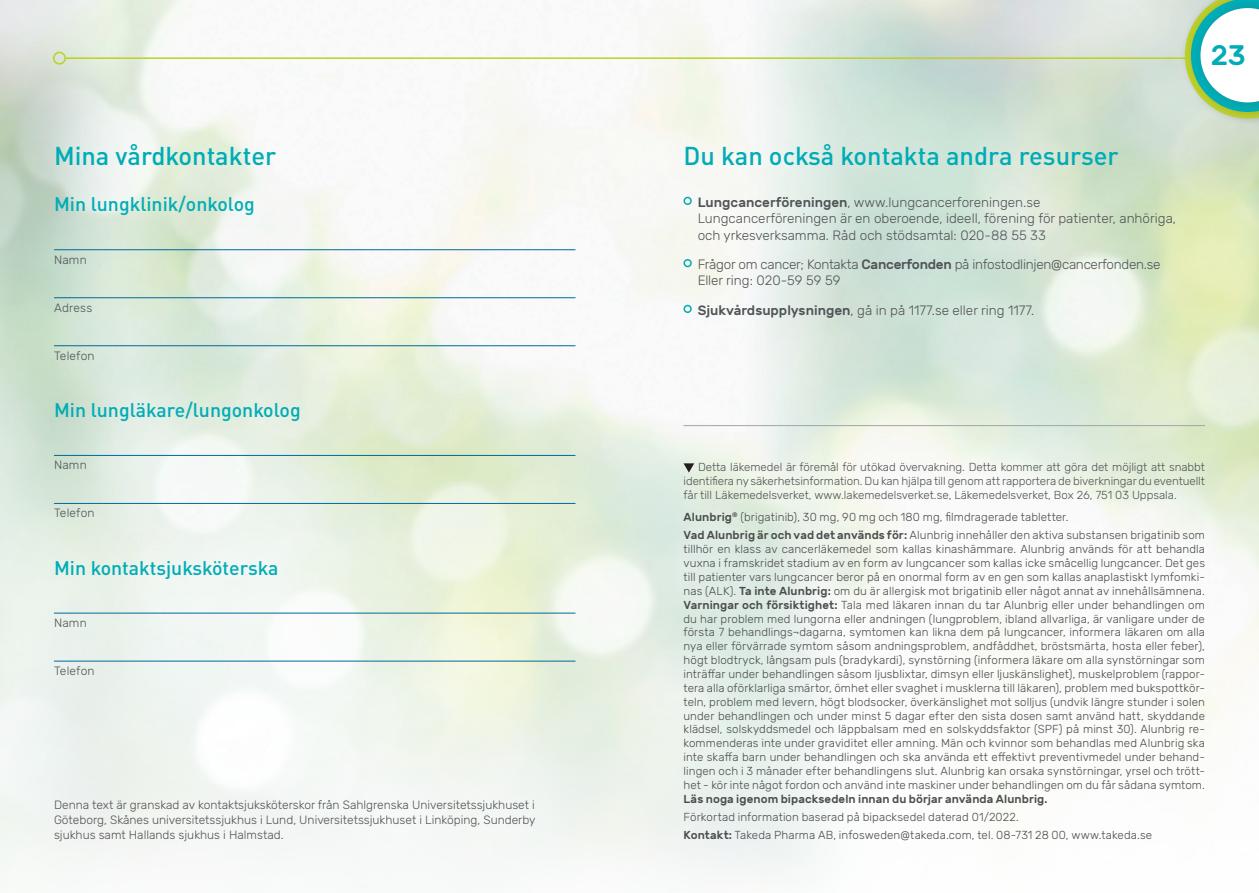
<style>
.page{position:relative;width:1259px;height:893px;background:#fff}
.page>*{position:absolute;margin:0;border:0;box-sizing:border-box;transform-origin:0 0}
.t1{font:500 28.2px "Rubik";color:#00acb6}
.Headline_1{font:500 25.5px "DIN Pro";color:#00acb6}
.Headline_2{font:500 19.5px "DIN Pro";color:#00acb6}
.Body_Copy{font:300 13.5px/16.5px "Rubik";color:#505456}
.Body_Copy-2{font:300 13.5px/16.5px "Rubik";letter-spacing:-.02em;color:#505456}
.Body_Copy-3{font:300 12px/15px "Rubik";color:#505456;text-align:justify}
.t2{font:300 11.55px/13.8px "Rubik";letter-spacing:.005em;color:#4b4c4d;text-align:justify}
.Superscript{font:300 11.55px/13.8px "Rubik";color:#505456;text-align:justify}
.s1{font-weight:500}
</style>
<div class="page">
<hr style="left:66px;top:57px;width:1149px;height:2px;background:#bdcf29">
<div style="left:53px;top:52px;width:13px;height:13px;border:2px solid #bdcf29;border-radius:50%"></div>
<div style="left:1180px;top:0;width:79px;height:126px;background:#505456;opacity:.3"></div>
<div style="left:1185px;top:0;width:74px;height:121px;background:#505456;opacity:.3"></div>
<svg style="left:1185px;top:0;width:74px;height:118px"></svg>
<hr style="left:54px;top:249px;width:521px;height:1px;background:#006999">
<hr style="left:54px;top:297px;width:521px;height:1px;background:#006999">
<hr style="left:54px;top:345px;width:521px;height:1px;background:#006999">
<hr style="left:54px;top:455px;width:521px;height:1px;background:#006999">
<hr style="left:54px;top:503px;width:521px;height:1px;background:#006999">
<hr style="left:54px;top:613px;width:521px;height:1px;background:#006999">
<hr style="left:54px;top:661px;width:521px;height:1px;background:#006999">
<div style="left:683px;top:197px;width:9px;height:8px;border:2px solid #00acb6;border-radius:50%"></div>
<div style="left:683px;top:259px;width:9px;height:8px;border:2px solid #00acb6;border-radius:50%"></div>
<div style="left:683px;top:305px;width:9px;height:8px;border:2px solid #00acb6;border-radius:50%"></div>
<svg style="left:683px;top:463px;width:11px;height:10px"></svg>
<hr style="left:683px;top:425px;width:522px;height:1px;background:#a1a5a9">
<p class="Headline_1" style="left:54px;top:136px;width:224px">Mina vårdkontakter</p>
<p class="Headline_1" style="left:683px;top:136px;width:437px">Du kan också kontakta andra resurser</p>
<p class="Headline_2" style="left:54px;top:188px;width:202px">Min lungklinik/onkolog</p>
<p class="Body_Copy-3" style="left:54px;top:252px;width:34px">Namn</p>
<p class="Body_Copy-3" style="left:54px;top:300px;width:40px">Adress</p>
<p class="Body_Copy-3" style="left:54px;top:348px;width:42px">Telefon</p>
<p class="Body_Copy" style="left:698px;top:194px;width:480px"><span class="s1">Lungcancerföreningen</span>, www.lungcancerforeningen.se<br>Lungcancerföreningen är en oberoende, ideell, förening för patienter, anhöriga, och yrkesverksamma. Råd och stödsamtal: 020-88 55 33</p>
<p class="Body_Copy-2" style="left:698px;top:256px;width:464px">Frågor om cancer; Kontakta <span class="s1">Cancerfonden</span> på infostodlinjen@cancerfonden.se<br>Eller ring: 020-59 59 59</p>
<p class="Body_Copy" style="left:698px;top:302px;width:338px"><span class="s1">Sjukvårdsupplysningen</span>, gå in på 1177.se eller ring 1177.</p>
<h1 class="t1" style="left:1210px;top:40px;width:37px">23</h1>
<p class="Headline_2" style="left:54px;top:394px;width:248px">Min lungläkare/lungonkolog</p>
<p class="Body_Copy-3" style="left:54px;top:458px;width:34px">Namn</p>
<p class="Body_Copy-3" style="left:54px;top:506px;width:42px">Telefon</p>
<p class="Headline_2" style="left:54px;top:552px;width:226px">Min kontaktsjuksköterska</p>
<p class="Body_Copy-3" style="left:54px;top:616px;width:34px">Namn</p>
<p class="Body_Copy-3" style="left:54px;top:664px;width:42px">Telefon</p>
<p class="Body_Copy-3" style="left:54px;top:798px;width:483px">Denna text är granskad av kontaktsjuksköterskor från Sahlgrenska Universitetssjukhuset i Göteborg, Skånes universitetssjukhus i Lund, Universitetssjukhuset i Linköping, Sunderby sjukhus samt Hallands sjukhus i Halmstad.</p>
<p class="Superscript" style="left:683px;top:461px;width:523px;text-indent:15px">Detta läkemedel är föremål för utökad övervakning. Detta kommer att göra det möjligt att snabbt identifiera ny säkerhetsinformation. Du kan hjälpa till genom att rapportera de biverkningar du eventuellt får till Läkemedelsverket, www.lakemedelsverket.se, Läkemedelsverket, Box 26, 751 03 Uppsala.</p>
<p class="t2" style="left:683px;top:511px;width:386px"><span class="s1">Alunbrig</span><sup>®</sup> (brigatinib), 30 mg, 90 mg och 180 mg, filmdragerade tabletter.</p>
<p class="t2" style="left:683px;top:529px;width:523px"><span class="s1">Vad Alunbrig är och vad det används för:</span> Alunbrig innehåller den aktiva substansen brigatinib som tillhör en klass av cancerläkemedel som kallas kinashämmare. Alunbrig används för att behandla vuxna i framskridet stadium av en form av lungcancer som kallas icke småcellig lungcancer. Det ges till patienter vars lungcancer beror på en onormal form av en gen som kallas anaplastiskt lymfomki&shy;nas (ALK). <span class="s1">Ta inte Alunbrig:</span> om du är allergisk mot brigatinib eller något annat av innehållsämnena.<br><span class="s1">Varningar och försiktighet:</span> Tala med läkaren innan du tar Alunbrig eller under behandlingen om du har problem med lungorna eller andningen (lungproblem, ibland allvarliga, är vanligare under de första 7 behandlings¬dagarna, symtomen kan likna dem på lungcancer, informera läkaren om alla nya eller förvärrade symtom såsom andningsproblem, andfåddhet, bröstsmärta, hosta eller feber), högt blodtryck, långsam puls (bradykardi), synstörning (informera läkare om alla synstörningar som inträffar under behandlingen såsom ljusblixtar, dimsyn eller ljuskänslighet), muskelproblem (rappor&shy;tera alla oförklarliga smärtor, ömhet eller svaghet i musklerna till läkaren), problem med bukspottkör&shy;teln, problem med levern, högt blodsocker, överkänslighet mot solljus (undvik längre stunder i solen under behandlingen och under minst 5 dagar efter den sista dosen samt använd hatt, skyddande klädsel, solskyddsmedel och läppbalsam med en solskyddsfaktor (SPF) på minst 30). Alunbrig re&shy;kommenderas inte under graviditet eller amning. Män och kvinnor som behandlas med Alunbrig ska inte skaffa barn under behandlingen och ska använda ett effektivt preventivmedel under behand&shy;lingen och i 3 månader efter behandlingens slut. Alunbrig kan orsaka synstörningar, yrsel och trött&shy;het - kör inte något fordon och använd inte maskiner under behandlingen om du får sådana symtom.<br><span class="s1">Läs noga igenom bipacksedeln innan du börjar använda Alunbrig.</span></p>
<p class="t2" style="left:683px;top:810px;width:337px">Förkortad information baserad på bipacksedel daterad 01/2022.</p>
<p class="t2" style="left:683px;top:828px;width:470px"><span class="s1">Kontakt:</span> Takeda Pharma AB, infosweden@takeda.com, tel. 08-731 28 00, www.takeda.se</p>
</div>
